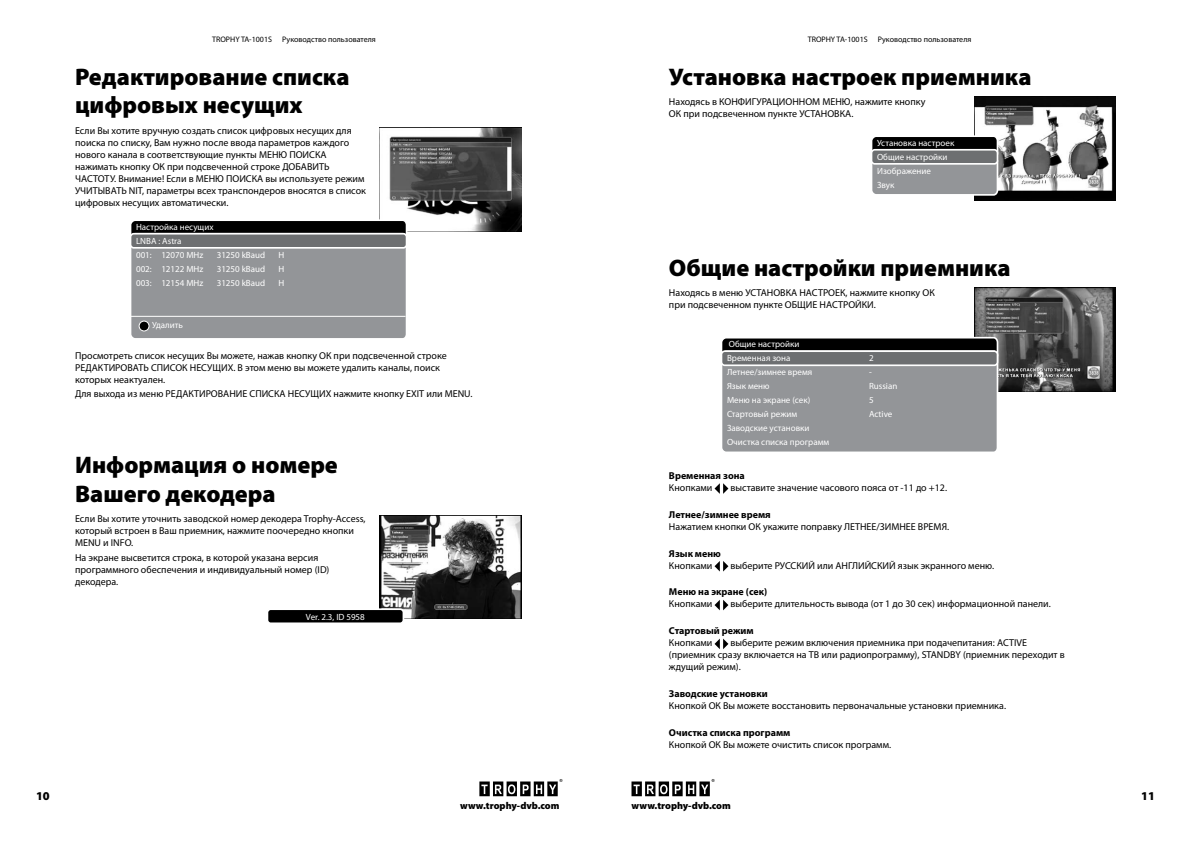
<style>
.page{position:relative;width:1191px;height:842px;background:#fff}
.page>*{position:absolute;margin:0;border:0;box-sizing:border-box;transform-origin:0 0}
.t1{font:900 24px/28.8px "Myriad Pro";color:#000}
.t2{font:900 12px "Myriad Pro";color:#000}
.t3{font:10px/12px "Myriad Pro";color:#000}
.t4{font:700 10px "Myriad Pro";color:#000}
.t5{font:900 10px "Myriad Pro";color:#000}
.t6{font:9px/14px "Myriad Pro";color:#fff}
.t7{font:8px "Myriad Pro";color:#000}
</style>
<div class="page">
<svg style="left:479px;top:779px;width:83px;height:17px"></svg>
<svg style="left:631px;top:779px;width:83px;height:17px"></svg>
<img style="left:389px;top:128px;width:133px;height:104px">
<img style="left:380px;top:515px;width:142px;height:104px">
<img style="left:974px;top:288px;width:141px;height:103px">
<img style="left:974px;top:97px;width:141px;height:103px">
<svg style="left:131px;top:219px;width:277px;height:119px;background:#85878a"></svg>
<div style="left:131px;top:234px;width:275px;height:14px;background:#6d6f71;border-radius:3px"></div>
<div style="left:130px;top:233px;width:277px;height:16px;border:2px solid #fff;border-radius:3px"></div>
<div style="left:139px;top:321px;width:10px;height:10px;background:#000;border-radius:50%"></div>
<div style="left:139px;top:321px;width:10px;height:10px;border:1px solid #fff;border-radius:50%"></div>
<hr style="left:130px;top:316px;width:275px;height:1px;background:#fff">
<div style="left:267px;top:609px;width:136px;height:14px;background:#000;border-radius:3px"></div>
<div style="left:267px;top:608px;width:137px;height:16px;border:2px solid #fff;border-radius:3px"></div>
<svg style="left:872px;top:135px;width:127px;height:61px;background:#78797b"></svg>
<div style="left:871px;top:150px;width:126px;height:14px;background:#6d6f71;border-radius:3px"></div>
<div style="left:870px;top:149px;width:128px;height:16px;border:2px solid #fff;border-radius:3px"></div>
<svg style="left:722px;top:336px;width:277px;height:116px;background:#86888a"></svg>
<div style="left:721px;top:351px;width:276px;height:14px;background:#6d6f71;border-radius:3px"></div>
<div style="left:720px;top:350px;width:278px;height:16px;border:2px solid #fff;border-radius:3px"></div>
<svg style="left:714px;top:483px;width:14px;height:11px"></svg>
<svg style="left:714px;top:561px;width:14px;height:10px"></svg>
<svg style="left:714px;top:600px;width:14px;height:10px"></svg>
<svg style="left:714px;top:639px;width:14px;height:10px"></svg>
<p class="t7" style="left:212px;top:35px;width:61px">TROPHY TA-1001S</p>
<p class="t7" style="left:282px;top:35px;width:95px">Руководство пользователя</p>
<h1 class="t1" style="left:75px;top:61px;width:276px">Редактирование списка цифровых несущих</h1>
<p class="t3" style="left:75px;top:124px;width:292px">Если Вы хотите вручную создать список цифровых несущих для поиска по списку, Вам нужно после ввода параметров каждого нового канала в соответствующие пункты МЕНЮ ПОИСКА нажимать кнопку ОК при подсвеченной строке ДОБАВИТЬ ЧАСТОТУ. Внимание! Если в МЕНЮ ПОИСКА вы используете режим УЧИТЫВАТЬ NIT, параметры всех транспондеров вносятся в список цифровых несущих автоматически.</p>
<p class="t6" style="left:136px;top:220px;width:79px">Настройка несущих<br>LNBA : Astra<br>001: 12070 MHz</p>
<p class="t6" style="left:217px;top:248px;width:50px">31250 kBaud</p>
<p class="t6" style="left:278px;top:248px;width:7px">H</p>
<p class="t6" style="left:136px;top:262px;width:69px">002: 12122 MHz</p>
<p class="t6" style="left:217px;top:262px;width:50px">31250 kBaud</p>
<p class="t6" style="left:278px;top:262px;width:7px">H</p>
<p class="t6" style="left:136px;top:276px;width:69px">003: 12154 MHz</p>
<p class="t6" style="left:217px;top:276px;width:50px">31250 kBaud</p>
<p class="t6" style="left:278px;top:276px;width:7px">H</p>
<p class="t6" style="left:152px;top:318px;width:32px">Удалить</p>
<p class="t3" style="left:75px;top:349px;width:373px">Просмотреть список несущих Вы можете, нажав кнопку ОК при подсвеченной строке<br>РЕДАКТИРОВАТЬ СПИСОК НЕСУЩИХ. В этом меню вы можете удалить каналы, поиск которых неактуален.</p>
<p class="t3" style="left:75px;top:388px;width:399px">Для выхода из меню РЕДАКТИРОВАНИЕ СПИСКА НЕСУЩИХ нажмите кнопку EXIT или MENU.</p>
<h1 class="t1" style="left:75px;top:449px;width:264px">Информация о номере<br>Вашего декодера</h1>
<p class="t3" style="left:75px;top:513px;width:292px">Если Вы хотите уточнить заводской номер декодера Trophy-Access, который встроен в Ваш приемник, нажмите поочередно кнопки<br>MENU и INFO.</p>
<p class="t3" style="left:75px;top:551px;width:256px">На экране высветится строка, в которой указана версия программного обеспечения и индивидуальный номер (ID) декодера.</p>
<p class="t6" style="left:306px;top:609px;width:60px">Ver. 2.3, ID 5958</p>
<p class="t2" style="left:36px;top:788px;width:15px">10</p>
<p class="t5" style="left:460px;top:799px;width:101px">www.trophy-dvb.com</p>
<p class="t7" style="left:807px;top:35px;width:61px">TROPHY TA-1001S</p>
<p class="t7" style="left:878px;top:35px;width:95px">Руководство пользователя</p>
<h1 class="t1" style="left:669px;top:61px;width:364px">Установка настроек приемника</h1>
<p class="t3" style="left:669px;top:96px;width:258px">Находясь в КОНФИГУРАЦИОННОМ МЕНЮ, нажмите кнопку<br>ОК при подсвеченном пункте УСТАНОВКА.</p>
<p class="t6" style="left:877px;top:136px;width:79px">Установка настроек<br>Общие настройки<br>Изображение<br>Звук</p>
<h1 class="t1" style="left:669px;top:252px;width:343px">Общие настройки приемника</h1>
<p class="t3" style="left:669px;top:287px;width:267px">Находясь в меню УСТАНОВКА НАСТРОЕК, нажмите кнопку ОК при подсвеченном пункте ОБЩИЕ НАСТРОЙКИ.</p>
<p class="t6" style="left:727px;top:337px;width:74px">Общие настройки<br>Временная зона</p>
<p class="t6" style="left:869px;top:351px;width:6px">2</p>
<p class="t6" style="left:727px;top:365px;width:87px">Летнее/зимнее время</p>
<p class="t6" style="left:869px;top:365px;width:4px">-</p>
<p class="t6" style="left:727px;top:379px;width:44px">Язык меню</p>
<p class="t6" style="left:869px;top:379px;width:30px">Russian</p>
<p class="t6" style="left:727px;top:393px;width:85px">Меню на экране (сек)</p>
<p class="t6" style="left:869px;top:393px;width:6px">5</p>
<p class="t6" style="left:727px;top:407px;width:72px">Стартовый режим</p>
<p class="t6" style="left:869px;top:407px;width:25px">Active</p>
<p class="t6" style="left:727px;top:421px;width:104px">Заводские установки<br>Очистка списка программ</p>
<p class="t4" style="left:669px;top:469px;width:77px">Временная зона</p>
<p class="t3" style="left:669px;top:481px;width:45px">Кнопками</p>
<p class="t3" style="left:730px;top:481px;width:218px">выставите значение часового пояса от -11 до +12.</p>
<p class="t4" style="left:669px;top:508px;width:103px">Летнее/зимнее время</p>
<p class="t3" style="left:669px;top:520px;width:282px">Нажатием кнопки ОК укажите поправку ЛЕТНЕЕ/ЗИМНЕЕ ВРЕМЯ.</p>
<p class="t4" style="left:669px;top:547px;width:53px">Язык меню</p>
<p class="t3" style="left:669px;top:559px;width:45px">Кнопками</p>
<p class="t3" style="left:730px;top:559px;width:265px">выберите РУССКИЙ или АНГЛИЙСКИЙ язык экранного меню.</p>
<p class="t4" style="left:669px;top:585px;width:100px">Меню на экране (сек)</p>
<p class="t3" style="left:669px;top:598px;width:45px">Кнопками</p>
<p class="t3" style="left:730px;top:598px;width:322px">выберите длительность вывода (от 1 до 30 сек) информационной панели.</p>
<p class="t4" style="left:669px;top:624px;width:86px">Стартовый режим</p>
<p class="t3" style="left:669px;top:637px;width:45px">Кнопками</p>
<p class="t3" style="left:669px;top:637px;width:397px;text-indent:62px">выберите режим включения приемника при подачепитания: ACTIVE (приемник сразу включается на ТВ или радиопрограмму), STANDBY (приемник переходит в ждущий режим).</p>
<p class="t4" style="left:669px;top:687px;width:100px">Заводские установки</p>
<p class="t3" style="left:669px;top:699px;width:338px">Кнопкой ОК Вы можете восстановить первоначальные установки приемника.</p>
<p class="t4" style="left:669px;top:726px;width:123px">Очистка списка программ</p>
<p class="t3" style="left:669px;top:738px;width:224px">Кнопкой ОК Вы можете очистить список программ.</p>
<p class="t5" style="left:631px;top:799px;width:101px">www.trophy-dvb.com</p>
<p class="t2" style="left:1141px;top:788px;width:7px">11</p>
</div>
